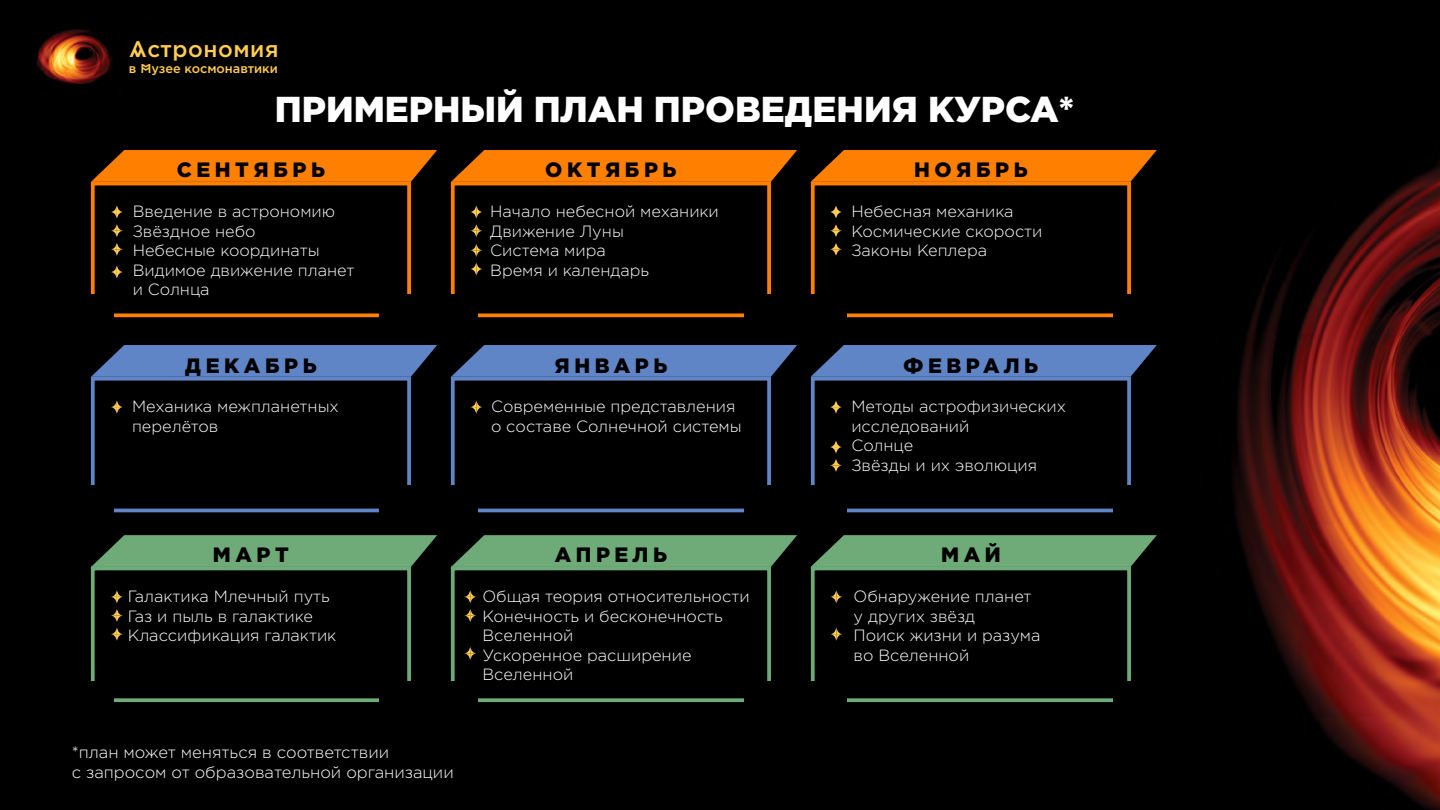
<style>
.page{position:relative;width:1440px;height:810px;background:#000}
.page>*{position:absolute;margin:0;border:0;box-sizing:border-box;transform-origin:0 0}
.t1{font:900 36px "Gotham Pro";color:#fff}
.t2{font:22.5px "Cosmo Type";letter-spacing:.025em;color:#ffcd4f}
.t3{font:900 20.77px "Gotham Pro";letter-spacing:.22em;color:#000}
.t4{font:300 16.5px/19.8px "Gotham Pro";color:#fff}
.t5{font:300 16.27px/19.6px "Gotham Pro";color:#fff}
.t6{font:12.75px "Cosmo Type";color:#ffcd4f}
</style>
<div class="page">
<img style="left:1107px;top:161px;width:333px;height:649px">
<img style="left:37px;top:29px;width:75px;height:55px">
<svg style="left:811px;top:345px;width:346px;height:32px;background:#5678b4"></svg>
<svg style="left:811px;top:535px;width:346px;height:32px;background:#639b6d"></svg>
<svg style="left:451px;top:345px;width:346px;height:32px;background:#5678b4"></svg>
<svg style="left:451px;top:535px;width:346px;height:32px;background:#639b6d"></svg>
<svg style="left:91px;top:345px;width:346px;height:32px;background:#5678b4"></svg>
<svg style="left:91px;top:535px;width:346px;height:32px;background:#639b6d"></svg>
<svg style="left:811px;top:150px;width:346px;height:32px;background:#e87400"></svg>
<svg style="left:451px;top:150px;width:346px;height:32px;background:#e87400"></svg>
<div style="left:451px;top:567px;width:320px;height:135px;border:4px solid #6eab78"></div>
<div style="left:451px;top:377px;width:320px;height:135px;border:4px solid #5f85c7"></div>
<div style="left:451px;top:182px;width:320px;height:135px;border:4px solid #ff8000"></div>
<div style="left:811px;top:567px;width:320px;height:135px;border:4px solid #6eab78"></div>
<div style="left:811px;top:377px;width:320px;height:135px;border:4px solid #5f85c7"></div>
<div style="left:811px;top:182px;width:320px;height:135px;border:4px solid #ff8000"></div>
<div style="left:91px;top:567px;width:320px;height:135px;border:4px solid #6eab78"></div>
<div style="left:91px;top:377px;width:320px;height:135px;border:4px solid #5f85c7"></div>
<svg style="left:91px;top:150px;width:346px;height:32px;background:#e87400"></svg>
<div style="left:91px;top:182px;width:320px;height:135px;border:4px solid #ff8000"></div>
<svg style="left:830px;top:590px;width:12px;height:14px"></svg>
<svg style="left:111px;top:400px;width:12px;height:14px"></svg>
<svg style="left:830px;top:400px;width:12px;height:14px"></svg>
<svg style="left:830px;top:440px;width:12px;height:32px"></svg>
<svg style="left:464px;top:590px;width:12px;height:32px"></svg>
<svg style="left:470px;top:400px;width:12px;height:14px"></svg>
<svg style="left:470px;top:205px;width:12px;height:71px"></svg>
<svg style="left:111px;top:205px;width:12px;height:51px"></svg>
<svg style="left:111px;top:590px;width:12px;height:51px"></svg>
<svg style="left:830px;top:628px;width:12px;height:13px"></svg>
<svg style="left:464px;top:647px;width:12px;height:13px"></svg>
<svg style="left:830px;top:205px;width:12px;height:51px"></svg>
<svg style="left:111px;top:265px;width:12px;height:14px"></svg>
<div style="left:379px;top:294px;width:44px;height:34px;background:#000"></div>
<div style="left:379px;top:485px;width:44px;height:34px;background:#000"></div>
<div style="left:379px;top:681px;width:44px;height:34px;background:#000"></div>
<div style="left:744px;top:294px;width:44px;height:34px;background:#000"></div>
<div style="left:744px;top:485px;width:44px;height:34px;background:#000"></div>
<div style="left:744px;top:681px;width:44px;height:34px;background:#000"></div>
<div style="left:1113px;top:294px;width:44px;height:34px;background:#000"></div>
<div style="left:1113px;top:485px;width:44px;height:34px;background:#000"></div>
<div style="left:1113px;top:681px;width:44px;height:34px;background:#000"></div>
<div style="left:70px;top:294px;width:43px;height:34px;background:#000"></div>
<div style="left:70px;top:485px;width:43px;height:34px;background:#000"></div>
<div style="left:70px;top:681px;width:43px;height:34px;background:#000"></div>
<div style="left:434px;top:294px;width:44px;height:34px;background:#000"></div>
<div style="left:434px;top:485px;width:44px;height:34px;background:#000"></div>
<div style="left:434px;top:681px;width:44px;height:34px;background:#000"></div>
<div style="left:803px;top:294px;width:44px;height:34px;background:#000"></div>
<div style="left:803px;top:485px;width:44px;height:34px;background:#000"></div>
<div style="left:803px;top:681px;width:44px;height:34px;background:#000"></div>
<h2 class="t2" style="left:129px;top:31px;width:151px">Астрономия</h2>
<p class="t6" style="left:129px;top:58px;width:150px">в Музее космонавтики</p>
<h1 class="t1" style="left:275px;top:89px;width:801px">ПРИМЕРНЫЙ ПЛАН ПРОВЕДЕНИЯ КУРСА*</h1>
<p class="t3" style="left:177px;top:158px;width:150px">СЕНТЯБРЬ</p>
<p class="t3" style="left:545px;top:158px;width:133px">ОКТЯБРЬ</p>
<p class="t3" style="left:914px;top:158px;width:115px">НОЯБРЬ</p>
<p class="t5" style="left:133px;top:202px;width:223px">Введение в астрономию<br>Звёздное небо<br>Небесные координаты<br>Видимое движение планет и Солнца</p>
<p class="t5" style="left:490px;top:202px;width:230px">Начало небесной механики<br>Движение Луны<br>Система мира<br>Время и календарь</p>
<p class="t5" style="left:851px;top:202px;width:193px">Небесная механика<br>Космические скорости<br>Законы Кеплера</p>
<p class="t3" style="left:185px;top:353px;width:133px">ДЕКАБРЬ</p>
<p class="t3" style="left:555px;top:353px;width:114px">ЯНВАРЬ</p>
<p class="t3" style="left:904px;top:353px;width:136px">ФЕВРАЛЬ</p>
<p class="t5" style="left:132px;top:397px;width:208px">Механика межпланетных перелётов</p>
<p class="t5" style="left:491px;top:397px;width:252px">Современные представления о составе Солнечной системы</p>
<p class="t5" style="left:851px;top:397px;width:216px">Методы астрофизических исследований<br>Солнце<br>Звёзды и их эволюция</p>
<p class="t3" style="left:213px;top:543px;width:77px">МАРТ</p>
<p class="t3" style="left:555px;top:543px;width:114px">АПРЕЛЬ</p>
<p class="t3" style="left:941px;top:543px;width:61px">МАЙ</p>
<p class="t5" style="left:128px;top:587px;width:210px">Галактика Млечный путь<br>Газ и пыль в галактике<br>Классификация галактик</p>
<p class="t5" style="left:482px;top:587px;width:269px">Общая теория относительности<br>Конечность и бесконечность<br>Вселенной<br>Ускоренное расширение<br>Вселенной</p>
<p class="t5" style="left:854px;top:587px;width:188px">Обнаружение планет у других звёзд<br>Поиск жизни и разума во Вселенной</p>
<p class="t4" style="left:72px;top:743px;width:384px">*план может меняться в соответствии<br>с запросом от образовательной организации</p>
</div>
